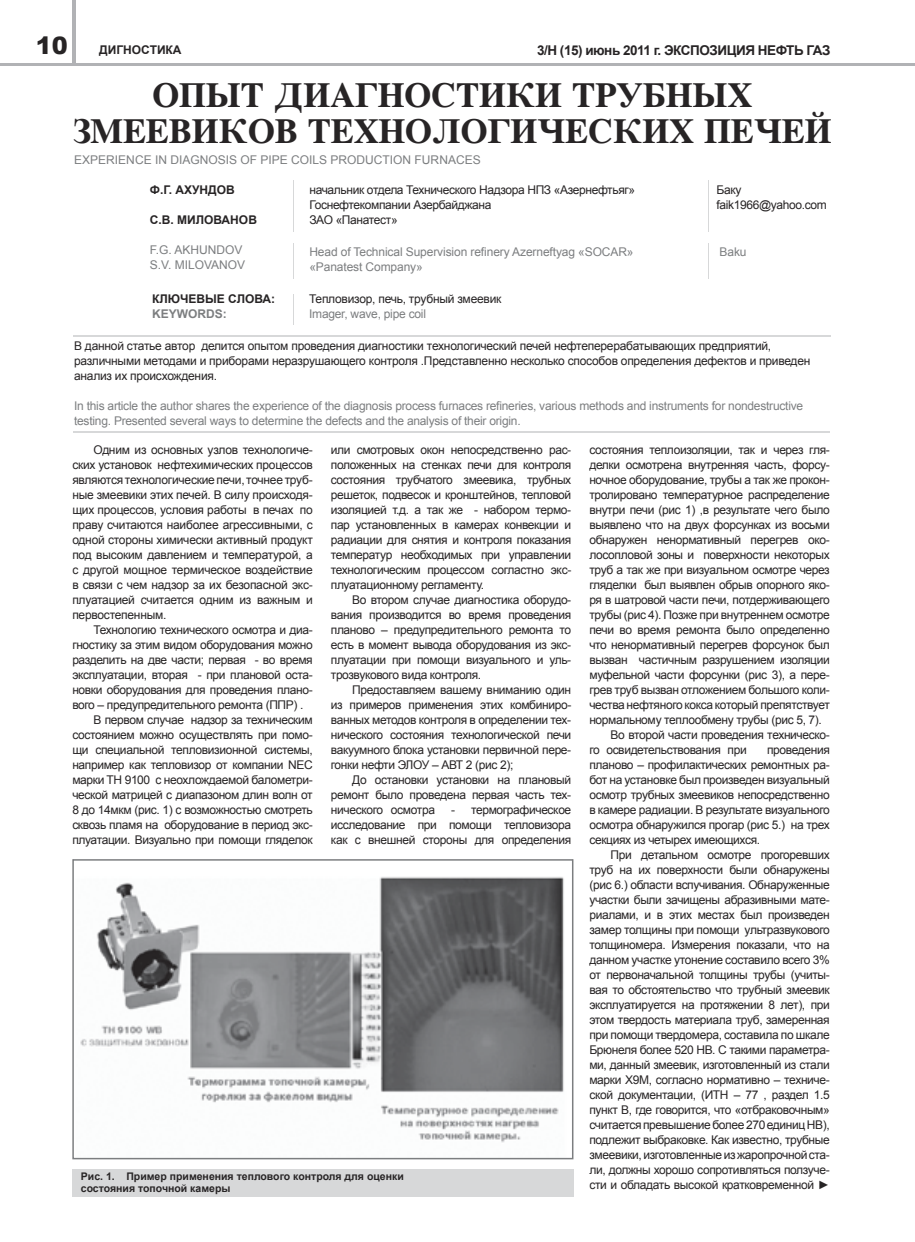
<style>
.page{position:relative;width:915px;height:1242px;background:#fff}
.page>*{position:absolute;margin:0;border:0;box-sizing:border-box;transform-origin:0 0}
.t1{font:700 34.5px/36px "CG Times";color:#272425;text-align:center}
.t2{font:900 24px "Arial";color:#272425}
.t3{font:700 13.5px "Arial";letter-spacing:-.035em;color:#272425}
.t4{font:12px/15px "Arial";letter-spacing:-.03em;color:#272425;text-align:justify}
.t5{font:12px/15px "Arial";letter-spacing:-.02em;color:#7c7e80}
.t6{font:12px/15px "Arial";color:#7c7e80}
.t7{font:700 12px "Arial";color:#272425}
.t8{font:700 12px "Arial";color:#7c7e80}
.t9{font:700 10.5px/12.6px "Arial";color:#272425}
</style>
<div class="page">
<hr style="left:0;top:64px;width:914px;height:2px;background:#b1b2b5">
<hr style="left:72px;top:0;width:3px;height:66px;background:#b1b2b5">
<hr style="left:293px;top:181px;width:1px;height:51px;background:#d7d8d9">
<hr style="left:708px;top:181px;width:1px;height:51px;background:#d7d8d9">
<hr style="left:73px;top:431px;width:756px;height:2px;background:#d7d8d9">
<hr style="left:73px;top:335px;width:757px;height:1px;background:#d7d8d9">
<hr style="left:293px;top:294px;width:1px;height:30px;background:#d7d8d9">
<hr style="left:293px;top:243px;width:1px;height:36px;background:#d7d8d9">
<hr style="left:708px;top:243px;width:1px;height:36px;background:#d7d8d9">
<div style="left:72px;top:1169px;width:501px;height:15px;background:#d7d8d9"></div>
<div style="left:72px;top:1182px;width:501px;height:15px;background:#d7d8d9"></div>
<svg style="left:72px;top:859px;width:501px;height:300px"></svg>
<h2 class="t2" style="left:36px;top:28px;width:34px">10</h2>
<p class="t3" style="left:537px;top:42px;width:295px">3/Н (15) июнь 2011 г. ЭКСПОЗИЦИЯ НЕФТЬ ГАЗ</p>
<h1 class="t1" style="left:73px;top:77px;width:759px">ОПЫТ ДИАГНОСТИКИ ТРУБНЫХ<br>ЗМЕЕВИКОВ ТЕХНОЛОГИЧЕСКИХ ПЕЧЕЙ</h1>
<p class="t7" style="left:99px;top:42px;width:84px">ДИГНОСТИКА</p>
<p class="t6" style="left:74px;top:153px;width:408px">EXPERIENCE IN DIAGNOSIS OF PIPE COILS PRODUCTION FURNACES</p>
<p class="t7" style="left:150px;top:181px;width:86px">Ф.Г. АХУНДОВ</p>
<p class="t7" style="left:150px;top:211px;width:109px">С.В. МИЛОВАНОВ</p>
<p class="t4" style="left:309px;top:182px;width:327px;text-align:left">начальник отдела Технического Надзора НПЗ «Азернефтьяг»<br>Госнефтекомпании Азербайджана<br>ЗАО «Панатест»</p>
<p class="t4" style="left:716px;top:182px;width:112px">Баку faik1966@yahoo.com</p>
<p class="t6" style="left:150px;top:242px;width:97px">F.G. AKHUNDOV<br>S.V. MILOVANOV</p>
<p class="t5" style="left:309px;top:244px;width:325px">Head of Technical Supervision refinery Azerneftyag «SOCAR» «Panatest Company»</p>
<p class="t7" style="left:152px;top:290px;width:124px">КЛЮЧЕВЫЕ СЛОВА:</p>
<p class="t8" style="left:152px;top:305px;width:76px">KEYWORDS:</p>
<p class="t4" style="left:309px;top:291px;width:194px">Тепловизор, печь, трубный змеевик</p>
<p class="t5" style="left:309px;top:306px;width:118px">Imager, wave, pipe coil</p>
<p class="t5" style="left:719px;top:244px;width:28px">Baku</p>
<p class="t4" style="left:74px;top:339px;width:737px;text-align:left">В данной статье автор делится опытом проведения диагностики технологический печей нефтеперерабатывающих предприятий, различными методами и приборами неразрушающего контроля .Представленно несколько способов определения дефектов и приведен анализ их происхождения.</p>
<p class="t5" style="left:74px;top:399px;width:730px">In this article the author shares the experience of the diagnosis process furnaces refineries, various methods and instruments for nondestructive testing. Presented several ways to determine the defects and the analysis of their origin.</p>
<p class="t4" style="left:72px;top:442px;width:242px;text-indent:21px">Одним из основных узлов технологиче&shy;ских установок нефтехимических процессов являются технологические печи, точнее труб&shy;ные змеевики этих печей. В силу происходя&shy;щих процессов, условия работы в печах по праву считаются наиболее агрессивными, с одной стороны химически активный продукт под высоким давлением и температурой, а с другой мощное термическое воздействие в связи с чем надзор за их безопасной экс&shy;плуатацией считается одним из важным и первостепенным.</p>
<p class="t4" style="left:94px;top:622px;width:221px">Технологию технического осмотра и диа-</p>
<p class="t4" style="left:72px;top:637px;width:242px">гностику за этим видом оборудования можно</p>
<p class="t4" style="left:72px;top:652px;width:242px">разделить на две части; первая - во время</p>
<p class="t4" style="left:72px;top:667px;width:242px">эксплуатации, вторая - при плановой оста-</p>
<p class="t4" style="left:72px;top:682px;width:242px">новки оборудования для проведения плано-</p>
<p class="t4" style="left:72px;top:697px;width:232px">вого – предупредительного ремонта (ППР) .</p>
<p class="t4" style="left:94px;top:712px;width:221px">В первом случае надзор за техническим</p>
<p class="t4" style="left:72px;top:727px;width:242px">состоянием можно осуществлять при помо-</p>
<p class="t4" style="left:72px;top:742px;width:242px">щи специальной тепловизионной системы,</p>
<p class="t4" style="left:72px;top:757px;width:242px">например как тепловизор от компании NEC</p>
<p class="t4" style="left:72px;top:772px;width:242px">марки TH 9100 с неохлождаемой балометри-</p>
<p class="t4" style="left:72px;top:787px;width:242px">ческой матрицей с диапазоном длин волн от</p>
<p class="t4" style="left:72px;top:802px;width:242px">8 до 14мкм (рис. 1) с возможностью смотреть</p>
<p class="t4" style="left:72px;top:817px;width:242px">сквозь пламя на оборудование в период экс-</p>
<p class="t4" style="left:72px;top:832px;width:242px">плуатации. Визуально при помощи гляделок</p>
<p class="t4" style="left:331px;top:442px;width:242px">или смотровых окон непосредственно рас&shy;положенных на стенках печи для контроля состояния трубчатого змеевика, трубных решеток, подвесок и кронштейнов, тепловой изоляцией т.д. а так же - набором термо&shy;пар установленных в камерах конвекции и радиации для снятия и контроля показания температур необходимых при управлении технологическим процессом согластно экс&shy;плуатационному регламенту.</p>
<p class="t4" style="left:331px;top:592px;width:242px;text-indent:21px">Во втором случае диагностика оборудо&shy;вания производится во время проведения планово – предупредительного ремонта то есть в момент вывода оборудования из экс&shy;плуатации при помощи визуального и уль&shy;трозвукового вида контроля.</p>
<p class="t4" style="left:331px;top:682px;width:242px;text-indent:21px">Предоставляем вашему вниманию один из примеров применения этих комбиниро&shy;ванных методов контроля в определении тех&shy;нического состояния технологической печи вакуумного блока установки первичной пере&shy;гонки нефти ЭЛОУ – АВТ 2 (рис 2);</p>
<p class="t4" style="left:331px;top:772px;width:242px;text-indent:21px">До остановки установки на плановый ремонт было проведена первая часть тех&shy;нического осмотра</p>
<p class="t4" style="left:331px;top:802px;width:242px;text-indent:120px">- термографическое исследование при помощи тепловизора как с внешней стороны для определения</p>
<p class="t9" style="left:81px;top:1170px;width:324px">Рис. 1. Пример применения теплового контроля для оценки состояния топочной камеры</p>
<p class="t4" style="left:589px;top:442px;width:242px">состояния теплоизоляции, так и через гля-</p>
<p class="t4" style="left:589px;top:457px;width:242px">делки осмотрена внутренняя часть, форсу-</p>
<p class="t4" style="left:589px;top:472px;width:242px">ночное оборудование, трубы а так же прокон-</p>
<p class="t4" style="left:589px;top:487px;width:242px">тролировано температурное распределение</p>
<p class="t4" style="left:589px;top:502px;width:242px">внутри печи (рис 1) ,в результате чего было</p>
<p class="t4" style="left:589px;top:517px;width:242px">выявлено что на двух форсунках из восьми</p>
<p class="t4" style="left:589px;top:532px;width:242px">обнаружен ненормативный перегрев око-</p>
<p class="t4" style="left:589px;top:547px;width:242px">лосопловой зоны и поверхности некоторых</p>
<p class="t4" style="left:589px;top:562px;width:242px">труб а так же при визуальном осмотре через</p>
<p class="t4" style="left:589px;top:577px;width:242px">гляделки был выявлен обрыв опорного яко-</p>
<p class="t4" style="left:589px;top:592px;width:242px">ря в шатровой части печи, потдерживающего</p>
<p class="t4" style="left:589px;top:607px;width:242px">трубы (рис 4). Позже при внутреннем осмотре</p>
<p class="t4" style="left:589px;top:622px;width:242px">печи во время ремонта было определенно</p>
<p class="t4" style="left:589px;top:637px;width:242px">что ненормативный перегрев форсунок был</p>
<p class="t4" style="left:589px;top:652px;width:242px">вызван частичным разрушением изоляции</p>
<p class="t4" style="left:589px;top:667px;width:242px">муфельной части форсунки (рис 3), а пере-</p>
<p class="t4" style="left:589px;top:682px;width:242px">грев труб вызван отложением большого коли-</p>
<p class="t4" style="left:589px;top:697px;width:242px">чества нефтяного кокса который препятствует</p>
<p class="t4" style="left:589px;top:712px;width:234px">нормальному теплообмену трубы (рис 5, 7).</p>
<p class="t4" style="left:610px;top:727px;width:221px">Во второй части проведения техническо-</p>
<p class="t4" style="left:589px;top:742px;width:159px">го освидетельствования при</p>
<p class="t4" style="left:589px;top:742px;width:242px;text-indent:178px">проведения планово – профилактических ремонтных ра&shy;бот на установке был произведен визуальный осмотр трубных змеевиков непосредственно в камере радиации. В результате визуального осмотра обнаружился прогар (рис 5.) на трех секциях из четырех имеющихся.</p>
<p class="t4" style="left:589px;top:847px;width:242px;text-indent:21px">При детальном осмотре прогоревших труб на их поверхности были обнаружены (рис 6.) области вспучивания. Обнаруженные участки были зачищены абразивными мате&shy;риалами, и в этих местах был произведен замер толщины при помощи ультразвукового толщиномера. Измерения показали, что на данном участке утонение составило всего 3% от первоначальной толщины трубы (учиты&shy;вая то обстоятельство что трубный змеевик эксплуатируется на протяжении 8 лет), при этом твердость материала труб, замеренная при помощи твердомера, составила по шкале Брюнеля более 520 НВ. С такими параметра&shy;ми, данный змеевик, изготовленный из стали марки Х9М, согласно нормативно – техниче&shy;ской документации, (ИТН – 77 , раздел 1.5 пункт В, где говорится, что «отбраковочным» считается превышение более 270 единиц НВ), подлежит выбраковке. Как известно, трубные змеевики, изготовленные из жаропрочной ста&shy;ли, должны хорошо сопротивляться ползуче&shy;сти и обладать высокой кратковременной ►</p>
</div>
